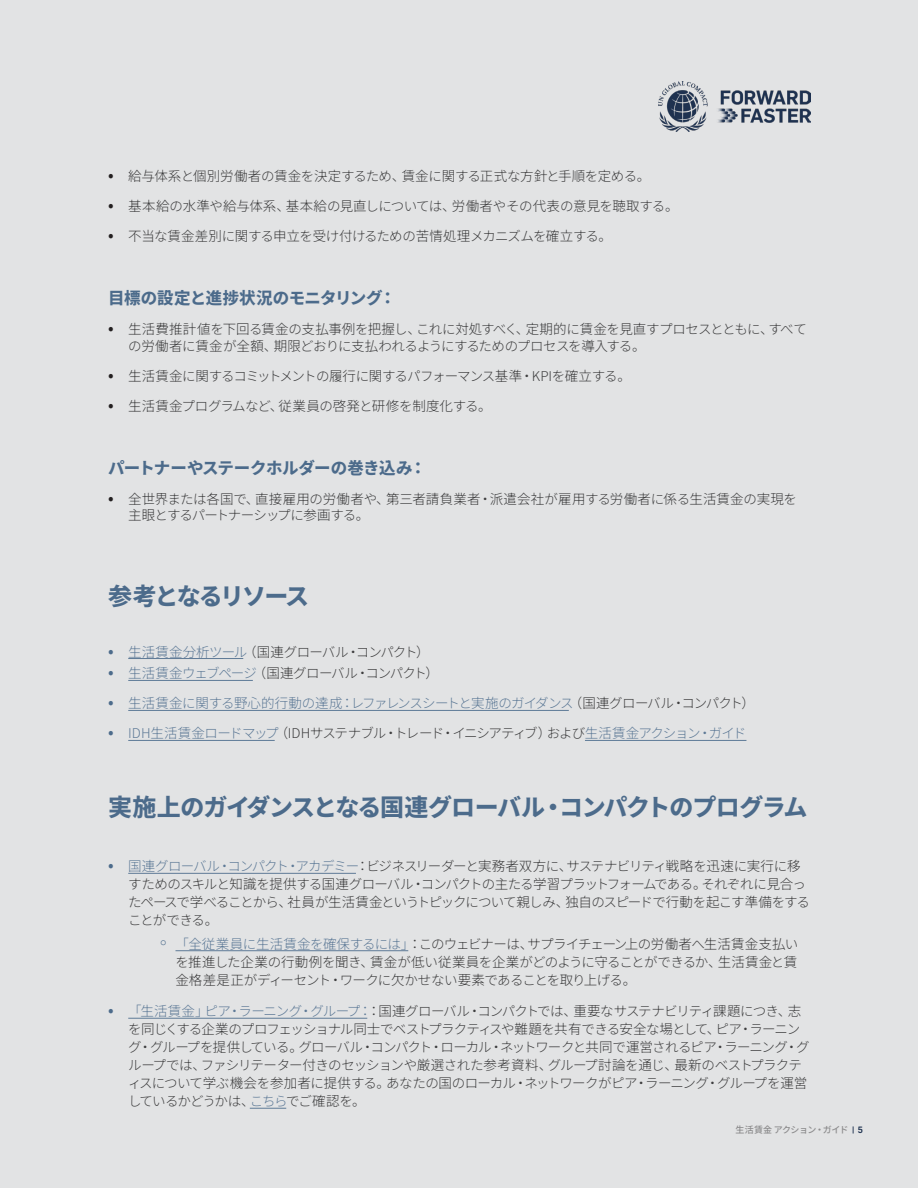
<style>
.page{position:relative;width:918px;height:1188px;background:#fff}
.page>*{position:absolute;margin:0;border:0;box-sizing:border-box;transform-origin:0 0}
.Bodytext{font:800 24px "Noto Sans JP";letter-spacing:-.06em;color:#4c6b8b}
.Bodytext-2{font:800 24px "Noto Sans JP";letter-spacing:-.09em;color:#4c6b8b}
.t1{font:800 16.5px "Noto Sans JP";letter-spacing:-.025em;color:#4c6b8b}
.t2{font:300 13.5px/18px "Noto Sans JP";letter-spacing:-.04em;color:#3e3e3f}
.t3{font:300 13.5px/16.5px "Noto Sans JP";letter-spacing:-.01em;color:#3e3e3f}
.t4{font:300 13.5px "Noto Sans JP";letter-spacing:-.065em;color:#3e3e3f}
.t5{font:300 13.5px "Noto Sans JP";letter-spacing:-.04em;color:#5e7a97}
.t6{font:300 13.5px "Noto Sans JP";letter-spacing:-.02em;color:#3e3e3f}
.t7{font:300 13.5px "Noto Sans JP";letter-spacing:-.015em;color:#3e3e3f}
.t8{font:500 9px "Noto Sans JP";letter-spacing:-.04em;color:#8d8d8e}
.s1{font-weight:400;font-size:16.5px;color:#231f20}
.s2{font-weight:400;font-size:16.5px;color:#4c6b8b}
.s3{color:#5e7a97}
.s4{color:#3e3e3f}
.s5{font-size:16.5px;color:#4c6b8b}
.s6{font-family:"Flama";color:#1e3250}
</style>
<div class="page">
<div style="left:1px;top:0;width:917px;height:1188px;background:#e2e3e4"></div>
<img style="left:659px;top:81px;width:151px;height:50px">
<hr style="left:0;top:0;width:1px;height:1188px;background:#e2e3e4">
<hr style="left:128px;top:658px;width:115px;height:1px;background:#5e7a97">
<hr style="left:128px;top:680px;width:125px;height:1px;background:#5e7a97">
<hr style="left:128px;top:710px;width:441px;height:1px;background:#5e7a97">
<hr style="left:128px;top:740px;width:147px;height:1px;background:#5e7a97">
<hr style="left:585px;top:740px;width:161px;height:1px;background:#5e7a97">
<hr style="left:128px;top:873px;width:228px;height:1px;background:#5e7a97">
<hr style="left:176px;top:950px;width:232px;height:1px;background:#5e7a97">
<hr style="left:128px;top:1018px;width:239px;height:1px;background:#5e7a97">
<hr style="left:250px;top:1108px;width:36px;height:1px;background:#5e7a97">
<p class="t6" style="left:108px;top:169px;width:544px"><span class="s1">•</span> 給与体系と個別労働者の賃金を決定するため、賃金に関する正式な方針と手順を定める。</p>
<p class="t3" style="left:108px;top:198px;width:572px"><span class="s1">•</span> 基本給の水準や給与体系、基本給の見直しについては、労働者やその代表の意見を聴取する。</p>
<p class="t2" style="left:108px;top:228px;width:506px"><span class="s1">•</span> 不当な賃金差別に関する申立を受け付けるための苦情処理メカニズムを確立する。</p>
<p class="t1" style="left:108px;top:289px;width:290px">目標の設定と進捗状況のモニタリング：</p>
<p class="t2" style="left:128px;top:321px;width:680px;line-height:16.5px;text-indent:-20px"><span class="s1">•</span> 生活費推計値を下回る賃金の支払事例を把握し、これに対処すべく、定期的に賃金を見直すプロセスとともに、すべての労働者に賃金が全額、期限どおりに支払われるようにするためのプロセスを導入する。</p>
<p class="t2" style="left:108px;top:367px;width:524px"><span class="s1">•</span> 生活賃金に関するコミットメントの履行に関するパフォーマンス基準・KPIを確立する。</p>
<p class="t7" style="left:108px;top:398px;width:385px"><span class="s1">•</span> 生活賃金プログラムなど、従業員の啓発と研修を制度化する。</p>
<p class="t1" style="left:108px;top:459px;width:320px">パートナーやステークホルダーの巻き込み：</p>
<p class="t3" style="left:128px;top:491px;width:670px;text-indent:-20px"><span class="s1">•</span> 全世界または各国で、直接雇用の労働者や、第三者請負業者・派遣会社が雇用する労働者に係る生活賃金の実現を主眼とするパートナーシップに参画する。</p>
<p class="Bodytext-2" style="left:108px;top:582px;width:203px">参考となるリソース</p>
<p class="t2" style="left:108px;top:643px;width:323px"><span class="s2">•</span> <span class="s3">生活賃金分析ツール</span>（国連グローバル・コンパクト）</p>
<p class="t2" style="left:108px;top:665px;width:333px"><span class="s2">•</span> <span class="s3">生活賃金ウェブページ</span>（国連グローバル・コンパクト）</p>
<p class="t5" style="left:108px;top:696px;width:649px"><span class="s2">•</span> 生活賃金に関する野心的行動の達成：レファレンスシートと実施のガイダンス<span class="s4">（国連グローバル・コンパクト）</span></p>
<p class="t4" style="left:108px;top:726px;width:640px"><span class="s2">•</span> <span class="s3">IDH生活賃金ロードマップ</span>（IDHサステナブル・トレード・イニシアティブ）および<span class="s3">生活賃金アクション・ガイド</span></p>
<p class="Bodytext" style="left:108px;top:794px;width:701px">実施上のガイダンスとなる国連グローバル・コンパクトのプログラム</p>
<p class="t2" style="left:128px;top:858px;width:683px;text-indent:-20px"><span class="s2">•</span> <span class="s3">国連グローバル・コンパクト・アカデミー</span>：ビジネスリーダーと実務者双方に、サステナビリティ戦略を迅速に実行に移すためのスキルと知識を提供する国連グローバル・コンパクトの主たる学習プラットフォームである。それぞれに見合ったペースで学べることから、社員が生活賃金というトピックについて親しみ、独自のスピードで行動を起こす準備をすることができる。</p>
<p class="t2" style="left:176px;top:935px;width:624px;text-align:justify;text-indent:-20px"><span class="s5">◦</span> <span class="s3">「全従業員に生活賃金を確保するには」</span>：このウェビナーは、サプライチェーン上の労働者へ生活賃金支払いを推進した企業の行動例を聞き、賃金が低い従業員を企業がどのように守ることができるか、生活賃金と賃金格差是正がディーセント・ワークに欠かせない要素であることを取り上げる。</p>
<p class="t2" style="left:128px;top:1003px;width:683px;text-indent:-20px"><span class="s2">•</span> <span class="s3">「生活賃金」ピア・ラーニング・グループ：</span>：国連グローバル・コンパクトでは、重要なサステナビリティ課題につき、志を同じくする企業のプロフェッショナル同士でベストプラクティスや難題を共有できる安全な場として、ピア・ラーニング・グループを提供している。グローバル・コンパクト・ローカル・ネットワークと共同で運営されるピア・ラーニング・グループでは、ファシリテーター付きのセッションや厳選された参考資料、グループ討論を通じ、最新のベストプラクティスについて学ぶ機会を参加者に提供する。あなたの国のローカル・ネットワークがピア・ラーニング・グループを運営しているかどうかは、<span class="s3">こちら</span>でご確認を。</p>
<p class="t8" style="left:736px;top:1125px;width:129px">生活賃金 アクション・ガイド <span class="s6">| 5</span></p>
</div>
